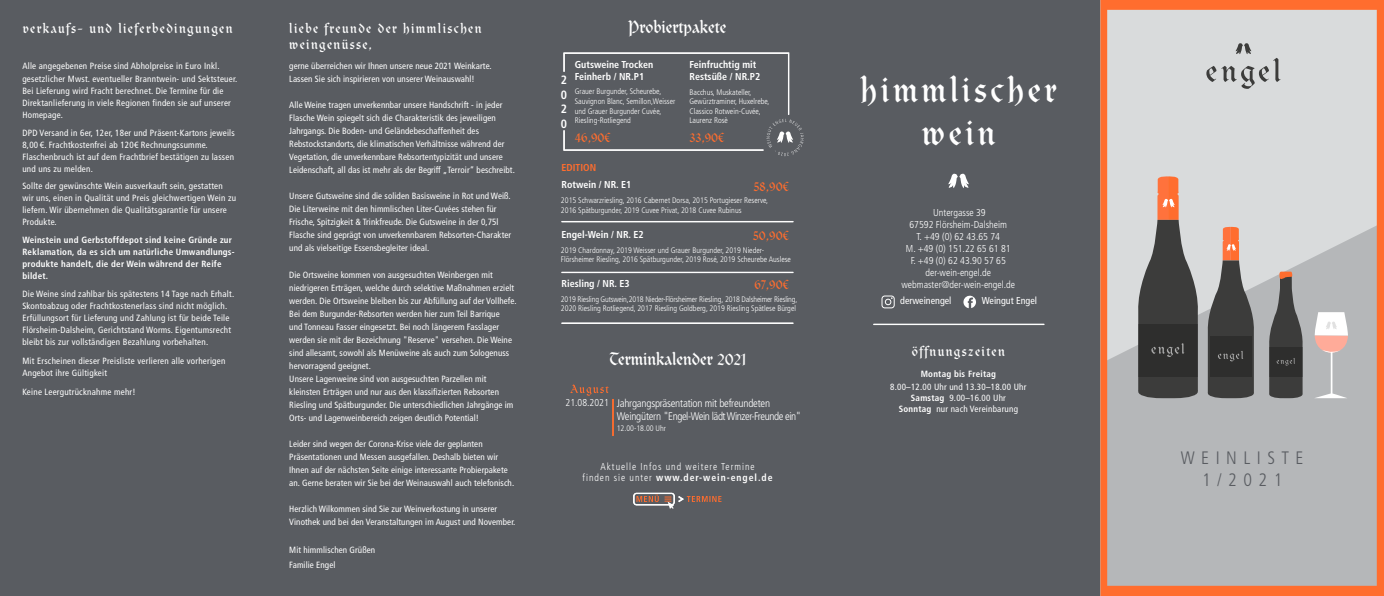
<style>
.page{position:relative;width:1384px;height:596px;background:#fff}
.page>*{position:absolute;margin:0;border:0;box-sizing:border-box;transform-origin:0 0}
.t1{font:36px/43.2px "Clairvaux LT Std";letter-spacing:.1em;color:#fff;text-align:center}
.t2{font:18px "Clairvaux LT Std";color:#fff}
.t3{font:300 condensed 18px/21.6px "Frutiger LT Std";letter-spacing:.36em;color:#595c61;text-align:center}
.t4{font:14px/16.8px "Clairvaux LT Std";letter-spacing:.1em;color:#fff}
.t5{font:14px "Clairvaux LT Std";color:#ff6d2e}
.t6{font:700 condensed 12px/14.4px "Frutiger LT Std";color:#fff;text-align:justify}
.t7{font:300 condensed 11px/13.2px "Frutiger LT Std";letter-spacing:-.02em;color:#fff}
.t8{font:300 condensed 10px/12px "Frutiger LT Std";color:#fff;text-align:center}
.t9{font:700 condensed 10px/12px "Frutiger LT Std";color:#fff}
.t10{font:300 condensed 10px/11px "Frutiger LT Std";letter-spacing:.1em;color:#fff;text-align:center}
.t11{font:condensed 10px "Frutiger LT Std";color:#fff}
.t12{font:700 condensed 10px "Frutiger LT Std";color:#ff6d2e}
.t13{font:condensed 9px/13px "Frutiger LT Std";letter-spacing:.01em;color:#fff}
.t14{font:700 condensed 9px/12px "Frutiger LT Std";letter-spacing:.025em;color:#fff}
.t15{font:300 condensed 8px/9.6px "Frutiger LT Std";color:#fff}
.s1{font-weight:700}
</style>
<div class="page">
<div style="left:0;top:0;width:1100px;height:595px;background:#595c61"></div>
<svg style="left:948px;top:174px;width:20px;height:14px"></svg>
<svg style="left:1100px;top:0;width:283px;height:595px;background:#cbbfbb"></svg>
<svg style="left:1206px;top:43px;width:74px;height:46px;background:#c0c1c2"></svg>
<svg style="left:570px;top:384px;width:39px;height:11px"></svg>
<hr style="left:613px;top:398px;width:1px;height:37px;background:#ff6d2e">
<hr style="left:612px;top:398px;width:1px;height:37px;background:#ff6d2e">
<svg style="left:563px;top:53px;width:240px;height:103px"></svg>
<hr style="left:561px;top:221px;width:232px;height:1px;background:#fff">
<hr style="left:561px;top:272px;width:232px;height:1px;background:#fff">
<hr style="left:561px;top:323px;width:232px;height:1px;background:#fff">
<div style="left:633px;top:493px;width:41px;height:11px;border:1px solid #fff;border-radius:3px"></div>
<div style="left:634px;top:493px;width:40px;height:11px;border:1px solid #fff;border-radius:3px"></div>
<svg style="left:664px;top:495px;width:57px;height:13px"></svg>
<svg style="left:636px;top:494px;width:22px;height:7px"></svg>
<div style="left:881px;top:295px;width:13px;height:13px;border:1px solid #fff;border-radius:3px"></div>
<div style="left:884px;top:298px;width:7px;height:7px;border:1px solid #fff;border-radius:50%"></div>
<svg style="left:963px;top:295px;width:13px;height:13px"></svg>
<hr style="left:873px;top:324px;width:171px;height:1px;background:#fff">
<svg style="left:1137px;top:176px;width:61px;height:222px;background:#726a66"></svg>
<svg style="left:1207px;top:226px;width:47px;height:172px;background:#716965"></svg>
<svg style="left:1268px;top:271px;width:34px;height:127px;background:#5c5a59"></svg>
<svg style="left:1313px;top:312px;width:34px;height:86px"></svg>
<h3 class="t4" style="left:23px;top:19px;width:211px">verkaufs- und lieferbedingungen</h3>
<h2 class="t2" style="left:628px;top:17px;width:100px">Probiertpakete</h2>
<h3 class="t4" style="left:289px;top:19px;width:194px">liebe freunde der himmlischen weingenüsse,</h3>
<p class="t13" style="left:22px;top:60px;width:216px">Alle angegebenen Preise sind Abholpreise in Euro Inkl. gesetzlicher Mwst. eventueller Branntwein- und Sektsteuer.</p>
<p class="t13" style="left:22px;top:85px;width:210px;line-height:12px">Bei Lieferung wird Fracht berechnet. Die Termine für die<br>Direktanlieferung in viele Regionen finden sie auf unserer<br>Homepage.</p>
<p class="t13" style="left:22px;top:127px;width:214px;line-height:12px">DPD Versand in 6er, 12er, 18er und Präsent-Kartons jeweils 8,00 €. Frachtkostenfrei ab 120€ Rechnungssumme.<br>Flaschenbruch ist auf dem Frachtbrief bestätigen zu lassen und uns zu melden.</p>
<p class="t13" style="left:22px;top:180px;width:215px;line-height:12px">Sollte der gewünschte Wein ausverkauft sein, gestatten wir uns, einen in Qualität und Preis gleichwertigen Wein zu liefern. Wir übernehmen die Qualitätsgarantie für unsere Produkte.</p>
<p class="t14" style="left:22px;top:234px;width:214px">Weinstein und Gerbstoffdepot sind keine Gründe zur Reklamation, da es sich um natürliche Umwandlungs&shy;produkte handelt, die der Wein während der Reife bildet.</p>
<p class="t13" style="left:22px;top:288px;width:213px;line-height:12px">Die Weine sind zahlbar bis spätestens 14 Tage nach Erhalt.<br>Skontoabzug oder Frachtkostenerlass sind nicht möglich.<br>Erfüllungsort für Lieferung und Zahlung ist für beide Teile Flörsheim-Dalsheim, Gerichtstand Worms. Eigentumsrecht bleibt bis zur vollständigen Bezahlung vorbehalten.</p>
<p class="t13" style="left:22px;top:354px;width:204px;line-height:12px">Mit Erscheinen dieser Preisliste verlieren alle vorherigen<br>Angebot ihre Gültigkeit</p>
<p class="t13" style="left:22px;top:385px;width:115px">Keine Leergutrücknahme mehr!</p>
<p class="t13" style="left:289px;top:60px;width:204px">gerne überreichen wir Ihnen unsere neue 2021 Weinkarte.<br>Lassen Sie sich inspirieren von unserer Weinauswahl!</p>
<p class="t13" style="left:289px;top:99px;width:227px">Alle Weine tragen unverkennbar unsere Handschrift - in jeder Flasche Wein spiegelt sich die Charakteristik des jeweiligen Jahrgangs. Die Boden- und Geländebeschaffenheit des Rebstockstandorts, die klimatischen Verhältnisse während der Vegetation, die unverkennbare Rebsortentypizität und unsere Leidenschaft, all das ist mehr als der Begriff „Terroir“ beschreibt.</p>
<p class="t13" style="left:289px;top:190px;width:223px">Unsere Gutsweine sind die soliden Basisweine in Rot und Weiß.<br>Die Literweine mit den himmlischen Liter-Cuvées stehen für Frische, Spitzigkeit &amp; Trinkfreude. Die Gutsweine in der 0,75l Flasche sind geprägt von unverkennbarem Rebsorten-Charakter und als vielseitige Essensbegleiter ideal.</p>
<p class="t13" style="left:289px;top:268px;width:229px">Die Ortsweine kommen von ausgesuchten Weinbergen mit niedrigeren Erträgen, welche durch selektive Maßnahmen erzielt werden. Die Ortsweine bleiben bis zur Abfüllung auf der Vollhefe.<br>Bei dem Burgunder-Rebsorten werden hier zum Teil Barrique<br>und Tonneau Fasser eingesetzt. Bei noch längerem Fasslager werden sie mit der Bezeichnung "Reserve" versehen. Die Weine sind allesamt, sowohl als Menüweine als auch zum Sologenuss hervorragend geeignet.<br>Unsere Lagenweine sind von ausgesuchten Parzellen mit kleinsten Erträgen und nur aus den klassifizierten Rebsorten Riesling und Spätburgunder. Die unterschiedlichen Jahrgänge im Orts- und Lagenweinbereich zeigen deutlich Potential!</p>
<p class="t13" style="left:289px;top:437px;width:226px">Leider sind wegen der Corona-Krise viele der geplanten Präsentationen und Messen ausgefallen. Deshalb bieten wir Ihnen auf der nächsten Seite einige interessante Probierpakete an. Gerne beraten wir Sie bei der Weinauswahl auch telefonisch.</p>
<p class="t13" style="left:289px;top:502px;width:228px">Herzlich Wilkommen sind Sie zur Weinverkostung in unserer<br>Vinothek und bei den Veranstaltungen im August und November.</p>
<p class="t13" style="left:289px;top:542px;width:87px;line-height:15px">Mit himmlischen Grüßen<br>Familie Engel</p>
<h3 class="t6" style="left:561px;top:73px;width:8px">2<br>0<br>2<br>0</h3>
<p class="t9" style="left:575px;top:58px;width:80px">Gutsweine Trocken<br>Feinherb / NR.P1</p>
<p class="t15" style="left:575px;top:87px;width:102px">Grauer Burgunder, Scheurebe,<br>Sauvignon Blanc, Semillon,Weisser und Grauer Burgunder Cuvée,<br>Riesling-Rotliegend</p>
<h3 class="t5" style="left:575px;top:128px;width:38px">46,90€</h3>
<p class="t9" style="left:689px;top:59px;width:72px">Feinfruchtig mit<br>Restsüße / NR.P2</p>
<p class="t15" style="left:689px;top:87px;width:82px">Bacchus, Muskateller,<br>Gewürztraminer, Huxelrebe,<br>Classico Rotwein-Cuvée,<br>Laurenz Rosè</p>
<h3 class="t5" style="left:689px;top:129px;width:36px">33,90€</h3>
<p class="t12" style="left:561px;top:161px;width:36px">EDITION</p>
<p class="t9" style="left:561px;top:179px;width:71px">Rotwein / NR. E1</p>
<p class="t15" style="left:561px;top:196px;width:209px">2015 Schwarzriesling, 2016 Cabernet Dorsa, 2015 Portugieser Reserve,<br>2016 Spätburgunder, 2019 Cuvee Privat, 2018 Cuvee Rubinus</p>
<h3 class="t5" style="left:754px;top:177px;width:36px">58,90€</h3>
<p class="t9" style="left:561px;top:228px;width:84px">Engel-Wein / NR. E2</p>
<p class="t15" style="left:561px;top:245px;width:231px">2019 Chardonnay, 2019 Weisser und Grauer Burgunder, 2019 Nieder-<br>Flörsheimer Riesling, 2016 Spätburgunder, 2019 Rosé, 2019 Scheurebe Auslese</p>
<h3 class="t5" style="left:753px;top:227px;width:37px">50,90€</h3>
<p class="t9" style="left:561px;top:277px;width:70px">Riesling / NR. E3</p>
<p class="t15" style="left:561px;top:294px;width:238px">2019 Riesling Gutswein,2018 Nieder-Flörsheimer Riesling, 2018 Dalsheimer Riesling,<br>2020 Riesling Rotliegend, 2017 Riesling Goldberg, 2019 Riesling Spätlese Bürgel</p>
<h3 class="t5" style="left:754px;top:276px;width:36px">67,90€</h3>
<h1 class="t1" style="left:860px;top:67px;width:197px">himmlischer wein</h1>
<p class="t8" style="left:901px;top:207px;width:115px">Untergasse 39<br>67592 Flörsheim-Dalsheim<br>T. +49 (0) 62 43.65 74<br>M. +49 (0) 151.22 65 61 81<br>F. +49 (0) 62 43.90 57 65 der-wein-engel.de webmaster@der-wein-engel.de</p>
<p class="t11" style="left:900px;top:294px;width:53px">derweinengel</p>
<p class="t11" style="left:981px;top:294px;width:57px">Weingut Engel</p>
<h2 class="t2" style="left:609px;top:348px;width:139px">Terminkalender 2021</h2>
<h3 class="t4" style="left:911px;top:342px;width:95px">öffnungszeiten</h3>
<p class="t14" style="left:920px;top:367px;width:77px">Montag bis Freitag</p>
<p class="t13" style="left:890px;top:381px;width:138px;line-height:11px;text-align:center">8.00–12.00 Uhr und 13.30–18.00 Uhr<br><span class="s1">Samstag</span> 9.00–16.00 Uhr<br><span class="s1">Sonntag</span> nur nach Vereinbarung</p>
<p class="t7" style="left:616px;top:396px;width:186px">Jahrgangspräsentation mit befreundeten<br>Weingütern "Engel-Wein lädt Winzer-Freunde ein"</p>
<p class="t8" style="left:565px;top:397px;width:45px">21.08.2021</p>
<p class="t15" style="left:616px;top:423px;width:51px">12.00-18.00 Uhr</p>
<p class="t10" style="left:582px;top:461px;width:191px">Aktuelle Infos und weitere Termine<br>finden sie unter <span class="s1">www.der-wein-engel.de</span></p>
<h2 class="t3" style="left:1180px;top:447px;width:124px">WEINLISTE<br>1/2021</h2>
</div>
